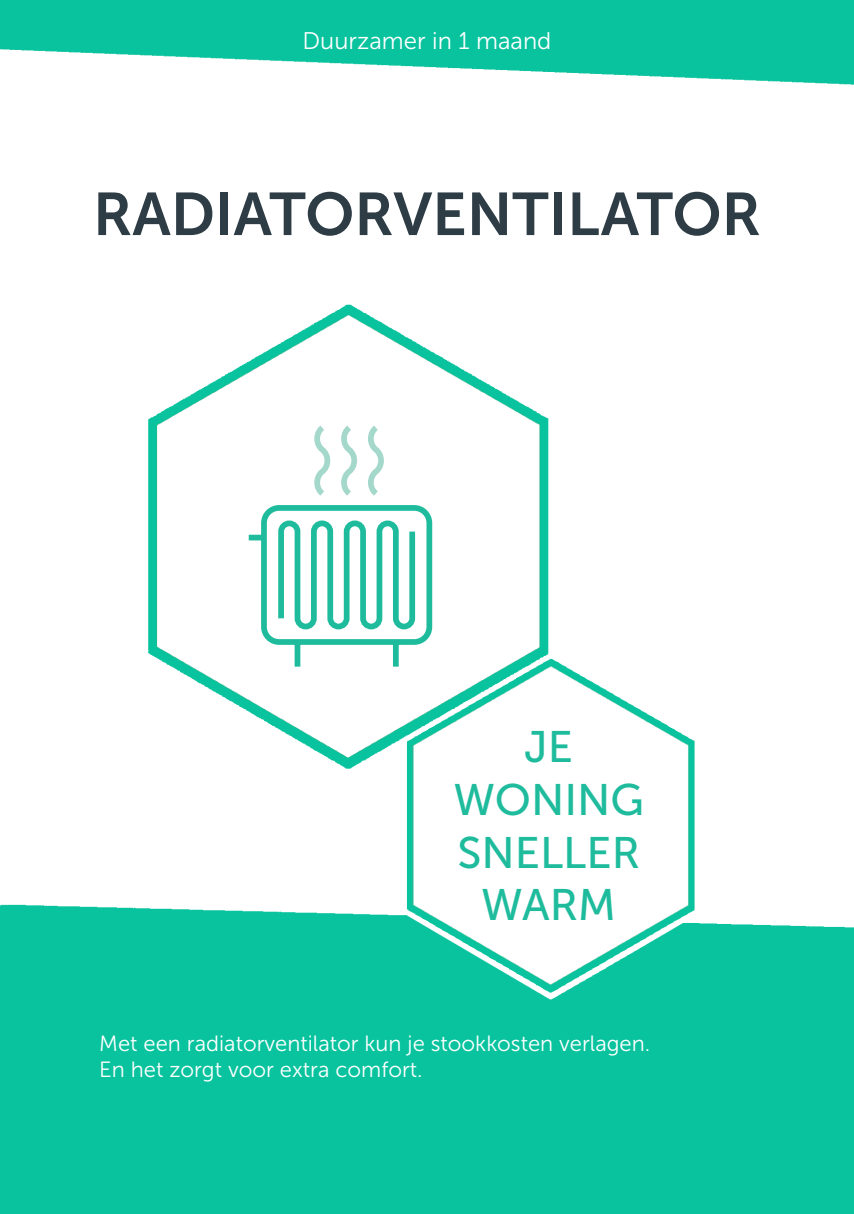
<style>
.page{position:relative;width:854px;height:1214px;background:#fff}
.page>*{position:absolute;margin:0;border:0;box-sizing:border-box;transform-origin:0 0}
.t1{font:60px "Museo Sans 700";color:#2d3c45}
.t2{font:44px/52.8px "Museo Sans 500";color:#1fbb9d;text-align:center}
.t3{font:24px "Museo Sans 300";color:#fff}
.t4{font:22px "Museo Sans 300";color:#fff}
</style>
<div class="page">
<img style="left:0;top:0;width:853px;height:1213px">
<svg style="left:243px;top:419px;width:192px;height:253px"></svg>
<p class="t3" style="left:302px;top:28px;width:250px">Duurzamer in 1 maand</p>
<p class="t1" style="left:93px;top:181px;width:669px">RADIATORVENTILATOR</p>
<p class="t2" style="left:524px;top:720px;width:50px">JE</p>
<p class="t2" style="left:453px;top:773px;width:192px">WONING<br>SNELLER<br>WARM</p>
<p class="t4" style="left:99px;top:1031px;width:552px">Met een radiatorventilator kun je stookkosten verlagen.</p>
<p class="t4" style="left:99px;top:1057px;width:325px">En het zorgt voor extra comfort.</p>
</div>
